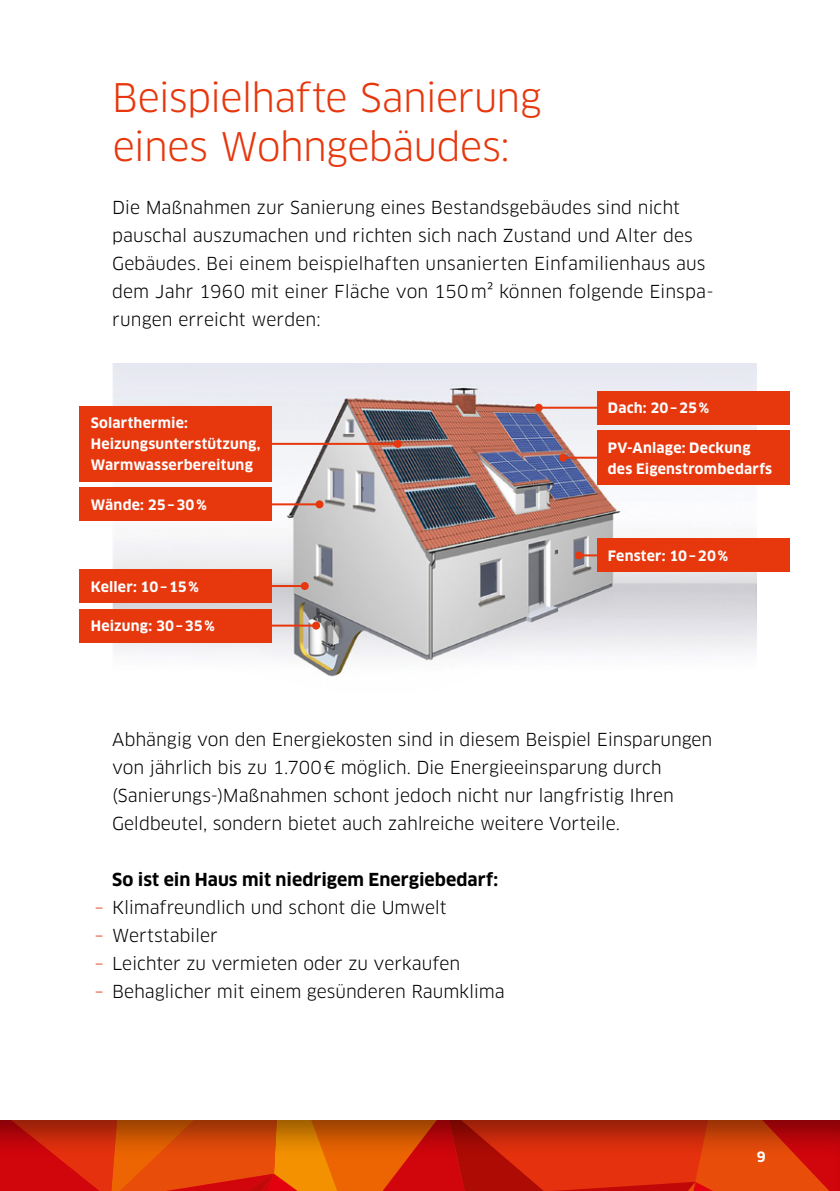
<style>
.page{position:relative;width:840px;height:1191px;background:#fff}
.page>*{position:absolute;margin:0;border:0;box-sizing:border-box;transform-origin:0 0}
.t1{font:38.4px/49px "Clan OT";letter-spacing:-.02em;color:#e6370d}
.t2{font:17.6px/28px "Clan OT";letter-spacing:-.005em;color:#000}
.t3{font:700 17.6px "Clan OT";color:#000}
.t4{font:700 14px/21px "Clan OT";letter-spacing:.015em;color:#fff}
.s1{color:#e6370d}
</style>
<div class="page">
<div style="left:0;top:1118px;width:839px;height:73px;background:#000;opacity:.4"></div>
<img style="left:112px;top:364px;width:644px;height:313px">
<div style="left:79px;top:406px;width:193px;height:76px;background:#e6370d"></div>
<hr style="left:269px;top:443px;width:128px;height:2px;background:#e6370d">
<div style="left:393px;top:440px;width:8px;height:8px;background:#e6370d;border-radius:50%"></div>
<div style="left:79px;top:487px;width:193px;height:34px;background:#e6370d"></div>
<hr style="left:269px;top:503px;width:50px;height:2px;background:#e6370d">
<div style="left:315px;top:500px;width:8px;height:8px;background:#e6370d;border-radius:50%"></div>
<div style="left:79px;top:569px;width:193px;height:34px;background:#e6370d"></div>
<hr style="left:269px;top:585px;width:35px;height:2px;background:#e6370d">
<div style="left:300px;top:582px;width:8px;height:8px;background:#e6370d;border-radius:50%"></div>
<div style="left:79px;top:609px;width:193px;height:33px;background:#e6370d"></div>
<hr style="left:269px;top:624px;width:47px;height:2px;background:#e6370d">
<div style="left:312px;top:621px;width:8px;height:8px;background:#e6370d;border-radius:50%"></div>
<hr style="left:538px;top:407px;width:78px;height:2px;background:#e6370d">
<div style="left:534px;top:404px;width:8px;height:8px;background:#e6370d;border-radius:50%"></div>
<div style="left:596px;top:391px;width:193px;height:33px;background:#e6370d"></div>
<hr style="left:578px;top:554px;width:39px;height:2px;background:#e6370d">
<div style="left:574px;top:551px;width:8px;height:8px;background:#e6370d;border-radius:50%"></div>
<div style="left:596px;top:538px;width:193px;height:34px;background:#e6370d"></div>
<hr style="left:562px;top:457px;width:54px;height:2px;background:#e6370d">
<svg style="left:558px;top:454px;width:8px;height:8px"></svg>
<div style="left:596px;top:430px;width:193px;height:55px;background:#e6370d"></div>
<h1 class="t1" style="left:112px;top:73px;width:431px">Beispielhafte Sanierung eines Wohngebäudes:</h1>
<p class="t2" style="left:112px;top:193px;width:602px">Die Maßnahmen zur Sanierung eines Bestandsgebäudes sind nicht pauschal auszumachen und richten sich nach Zustand und Alter des Gebäudes. Bei einem beispielhaften unsanierten Einfamilienhaus aus dem Jahr 1960 mit einer Fläche von 150m² können folgende Einspa&shy;rungen erreicht werden:</p>
<p class="t4" style="left:91px;top:413px;width:171px">Solarthermie:<br>Heizungsunterstützung,<br>Warmwasserbereitung</p>
<p class="t4" style="left:91px;top:494px;width:117px">Wände: 25–30%</p>
<p class="t4" style="left:91px;top:576px;width:110px">Keller: 10–15%</p>
<p class="t4" style="left:91px;top:615px;width:125px">Heizung: 30–35%</p>
<p class="t4" style="left:607px;top:398px;width:103px">Dach: 20–25%</p>
<p class="t4" style="left:607px;top:437px;width:166px">PV-Anlage: Deckung des Eigenstrombedarfs</p>
<p class="t4" style="left:607px;top:545px;width:122px">Fenster: 10–20%</p>
<p class="t2" style="left:112px;top:725px;width:601px">Abhängig von den Energiekosten sind in diesem Beispiel Einsparungen von jährlich bis zu 1.700€ möglich. Die Energieeinsparung durch (Sanierungs-)Maßnahmen schont jedoch nicht nur langfristig Ihren Geldbeutel, sondern bietet auch zahlreiche weitere Vorteile.</p>
<p class="t3" style="left:112px;top:869px;width:387px">So ist ein Haus mit niedrigem Energiebedarf:</p>
<p class="t2" style="left:94px;top:893px;width:353px"><span class="s1">–</span> Klimafreundlich und schont die Umwelt</p>
<p class="t2" style="left:94px;top:921px;width:124px"><span class="s1">–</span> Wertstabiler</p>
<p class="t2" style="left:94px;top:949px;width:367px"><span class="s1">–</span> Leichter zu vermieten oder zu verkaufen</p>
<p class="t2" style="left:94px;top:977px;width:411px"><span class="s1">–</span> Behaglicher mit einem gesünderen Raumklima</p>
<p class="t4" style="left:756px;top:1146px;width:10px">9</p>
</div>
